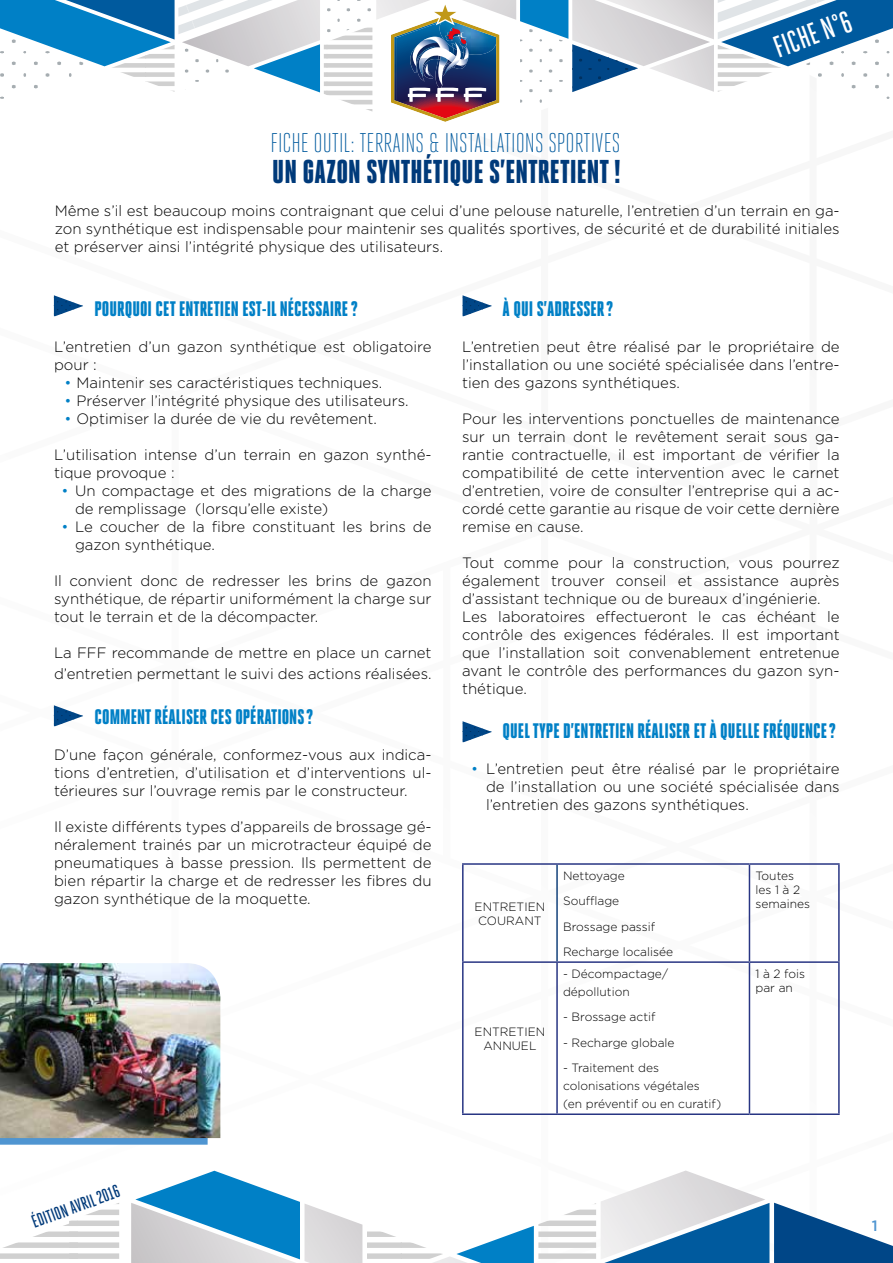
<style>
.page{position:relative;width:893px;height:1263px;background:#fff}
.page>*{position:absolute;margin:0;border:0;box-sizing:border-box;transform-origin:0 0}
.t1{font:900 33px "Heroic Condensed";color:#003a7a}
.t2{font:500 30.6px "Heroic Condensed";color:#fff}
.t3{font:300 27px "Heroic Condensed";color:#005a9e}
.t4{font:900 21px "Heroic Condensed";color:#0080c6}
.t5{font:500 18px "Heroic Condensed";color:#003a7a}
.t6{font:300 15px/18px "Gotham";color:#000;text-align:justify}
.t7{font:500 15px "Gotham";color:#4f95d1}
.t8{font:300 12px/14.4px "Gotham";color:#000}
.s1{color:#0080c6}
</style>
<div class="page">
<svg style="left:0;top:0;width:893px;height:118px"></svg>
<div style="left:69px;top:1242px;width:50px;height:6px;background:#d0d0d0"></div>
<div style="left:69px;top:1220px;width:50px;height:6px;background:#d0d0d0"></div>
<hr style="left:69px;top:1203px;width:50px;height:1px;background:#d0d0d0">
<hr style="left:69px;top:1262px;width:50px;height:1px;background:#d0d0d0">
<div style="left:69px;top:1253px;width:50px;height:6px;background:#d0d0d0"></div>
<div style="left:69px;top:1231px;width:50px;height:6px;background:#d0d0d0"></div>
<svg style="left:86px;top:1209px;width:33px;height:6px"></svg>
<svg style="left:0;top:1220px;width:78px;height:43px"></svg>
<svg style="left:131px;top:1170px;width:762px;height:93px"></svg>
<svg style="left:54px;top:295px;width:29px;height:21px"></svg>
<svg style="left:54px;top:705px;width:29px;height:21px"></svg>
<svg style="left:463px;top:721px;width:29px;height:21px"></svg>
<svg style="left:463px;top:295px;width:29px;height:21px"></svg>
<hr style="left:556px;top:865px;width:2px;height:96px;background:#13427b">
<hr style="left:462px;top:961px;width:95px;height:2px;background:#283583">
<hr style="left:462px;top:963px;width:2px;height:150px;background:#283583">
<hr style="left:557px;top:961px;width:192px;height:2px;background:#283583">
<hr style="left:556px;top:963px;width:2px;height:150px;background:#283583">
<hr style="left:749px;top:961px;width:91px;height:2px;background:#283583">
<hr style="left:749px;top:963px;width:1px;height:150px;background:#283583">
<hr style="left:838px;top:963px;width:2px;height:150px;background:#283583">
<hr style="left:462px;top:1113px;width:95px;height:2px;background:#283583">
<hr style="left:557px;top:1113px;width:192px;height:2px;background:#283583">
<hr style="left:749px;top:1113px;width:91px;height:2px;background:#283583">
<hr style="left:749px;top:865px;width:1px;height:96px;background:#283583">
<hr style="left:462px;top:863px;width:95px;height:2px;background:#283583">
<hr style="left:462px;top:865px;width:2px;height:96px;background:#283583">
<hr style="left:557px;top:863px;width:192px;height:2px;background:#283583">
<hr style="left:749px;top:863px;width:91px;height:2px;background:#283583">
<hr style="left:838px;top:865px;width:2px;height:96px;background:#283583">
<svg style="left:0;top:1138px;width:208px;height:7px"></svg>
<img style="left:0;top:963px;width:220px;height:175px">
<h2 class="t2" style="left:769px;top:32px;width:83px;rotate:-20deg">FICHE N°6</h2>
<h3 class="t3" style="left:271px;top:128px;width:351px">FICHE OUTIL: TERRAINS &amp; INSTALLATIONS SPORTIVES</h3>
<h1 class="t1" style="left:272px;top:153px;width:350px">UN GAZON SYNTHÉTIQUE S’ENTRETIENT !</h1>
<p class="t6" style="left:55px;top:201px;width:786px">Même s’il est beaucoup moins contraignant que celui d’une pelouse naturelle, l’entretien d’un terrain en ga&shy;zon synthétique est indispensable pour maintenir ses qualités sportives, de sécurité et de durabilité initiales et préserver ainsi l’intégrité physique des utilisateurs.</p>
<h3 class="t4" style="left:95px;top:297px;width:265px">POURQUOI CET ENTRETIEN EST-IL NÉCESSAIRE?</h3>
<p class="t6" style="left:54px;top:337px;width:379px">L’entretien d’un gazon synthétique est obligatoire pour :</p>
<p class="t6" style="left:64px;top:373px;width:319px"><span class="s1">•</span> Maintenir ses caractéristiques techniques.</p>
<p class="t6" style="left:64px;top:391px;width:346px"><span class="s1">•</span> Préserver l’intégrité physique des utilisateurs.</p>
<p class="t6" style="left:64px;top:409px;width:314px"><span class="s1">•</span> Optimiser la durée de vie du revêtement.</p>
<p class="t6" style="left:54px;top:445px;width:379px">L’utilisation intense d’un terrain en gazon synthé&shy;tique provoque :</p>
<p class="t6" style="left:75px;top:481px;width:358px;text-indent:-14px"><span class="s1">•</span> Un compactage et des migrations de la charge de remplissage (lorsqu’elle existe)</p>
<p class="t6" style="left:75px;top:517px;width:358px;text-indent:-14px"><span class="s1">•</span> Le coucher de la fibre constituant les brins de gazon synthétique.</p>
<p class="t6" style="left:54px;top:571px;width:379px">Il convient donc de redresser les brins de gazon synthétique, de répartir uniformément la charge sur tout le terrain et de la décompacter.</p>
<p class="t6" style="left:54px;top:641px;width:379px;line-height:21.6px">La FFF recommande de mettre en place un carnet d’entretien permettant le suivi des actions réalisées.</p>
<h3 class="t4" style="left:95px;top:705px;width:220px">COMMENT RÉALISER CES OPÉRATIONS ?</h3>
<p class="t6" style="left:54px;top:745px;width:379px">D’une façon générale, conformez-vous aux indica&shy;tions d’entretien, d’utilisation et d’interventions ul&shy;térieures sur l’ouvrage remis par le constructeur.</p>
<p class="t6" style="left:54px;top:817px;width:379px">Il existe différents types d’appareils de brossage gé&shy;néralement trainés par un microtracteur équipé de pneumatiques à basse pression. Ils permettent de bien répartir la charge et de redresser les fibres du gazon synthétique de la moquette.</p>
<p class="t5" style="left:29px;top:1213px;width:94px;rotate:-20deg">ÉDITION AVRIL 2016</p>
<h3 class="t4" style="left:503px;top:297px;width:112px">À QUI S’ADRESSER ?</h3>
<p class="t6" style="left:462px;top:337px;width:379px">L’entretien peut être réalisé par le propriétaire de l’installation ou une société spécialisée dans l’entre&shy;tien des gazons synthétiques.</p>
<p class="t6" style="left:462px;top:409px;width:379px">Pour les interventions ponctuelles de maintenance sur un terrain dont le revêtement serait sous ga&shy;rantie contractuelle, il est important de vérifier la compatibilité de cette intervention avec le carnet d’entretien, voire de consulter l’entreprise qui a ac&shy;cordé cette garantie au risque de voir cette dernière remise en cause.</p>
<p class="t6" style="left:462px;top:553px;width:379px;text-align:left">Tout comme pour la construction, vous pourrez également trouver conseil et assistance auprès d’assistant technique ou de bureaux d’ingénierie.<br>Les laboratoires effectueront le cas échéant le contrôle des exigences fédérales. Il est important que l’installation soit convenablement entretenue avant le contrôle des performances du gazon syn&shy;thétique.</p>
<h3 class="t4" style="left:503px;top:719px;width:335px">QUEL TYPE D’ENTRETIEN RÉALISER ET À QUELLE FRÉQUENCE ?</h3>
<p class="t6" style="left:486px;top:760px;width:355px;text-indent:-15px"><span class="s1">•</span> L’entretien peut être réalisé par le propriétaire de l’installation ou une société spécialisée dans l’entretien des gazons synthétiques.</p>
<p class="t8" style="left:475px;top:899px;width:72px;text-align:center">ENTRETIEN<br>COURANT</p>
<p class="t8" style="left:475px;top:1024px;width:72px;text-align:center">ENTRETIEN<br>ANNUEL</p>
<p class="t8" style="left:563px;top:862px;width:112px;line-height:25.5px">Nettoyage<br>Soufflage<br>Brossage passif<br>Recharge localisée</p>
<p class="t8" style="left:755px;top:868px;width:56px">Toutes les 1 à 2 semaines</p>
<p class="t8" style="left:563px;top:964px;width:106px;line-height:18px">- Décompactage/ dépollution</p>
<p class="t8" style="left:563px;top:1009px;width:94px">- Brossage actif</p>
<p class="t8" style="left:563px;top:1035px;width:113px">- Recharge globale</p>
<p class="t8" style="left:563px;top:1059px;width:160px;line-height:18px">- Traitement des colonisations végétales (en préventif ou en curatif)</p>
<p class="t8" style="left:755px;top:966px;width:51px">1 à 2 fois par an</p>
<p class="t7" style="left:872px;top:1216px;width:7px">1</p>
</div>
